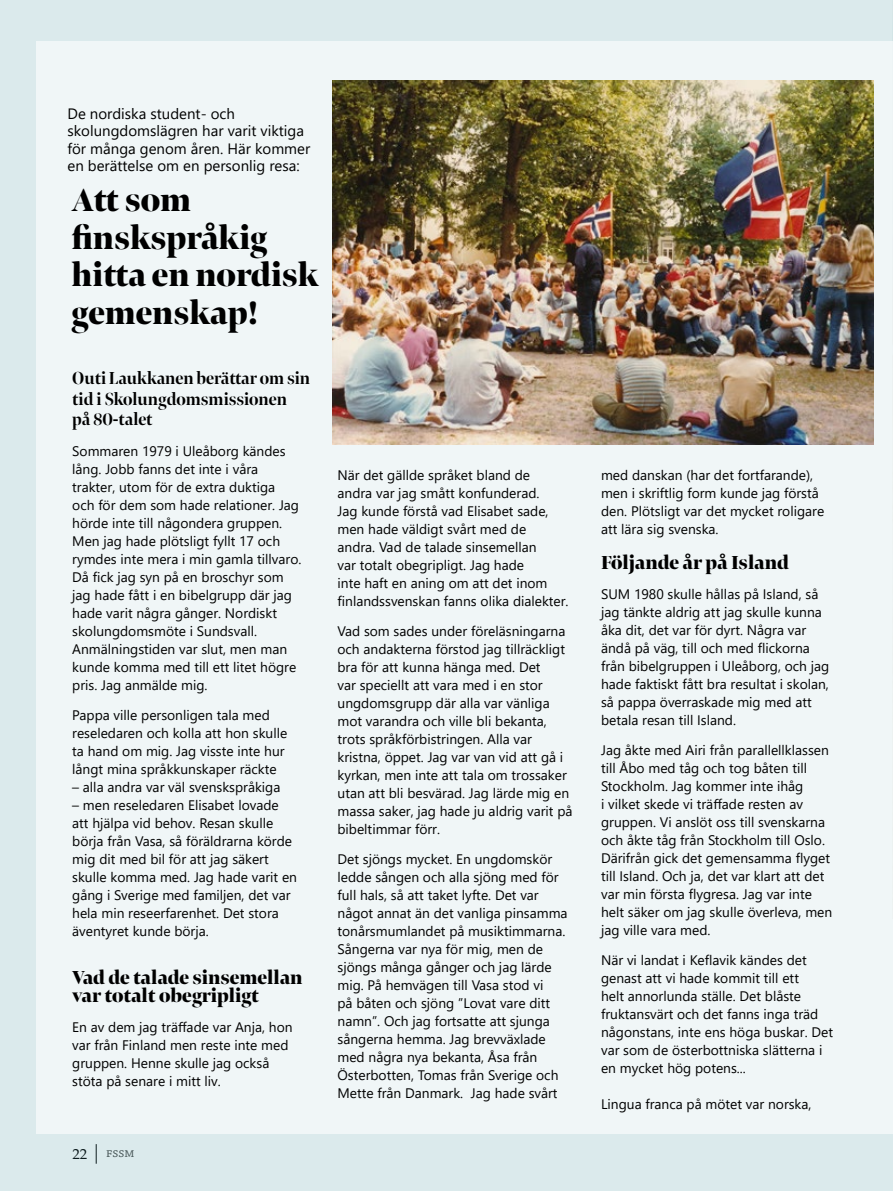
<style>
.page{position:relative;width:893px;height:1191px;background:#dbeaec}
.page>*{position:absolute;margin:0;border:0;box-sizing:border-box;transform-origin:0 0}
.t1{font:900 33.3px/37.5px "Bennet Banner Condensed";color:#000}
.t2{font:900 19.5px/18px "Bennet Banner Condensed";color:#000}
.t3{font:700 18px/20.9px "Bennet Banner Condensed";color:#000}
.t4{font:15px/17.4px "Segoe UI";color:#000}
.t5{font:14.55px "Book Antiqua";color:#000}
.t6{font:13.8px/18px "Segoe UI";color:#000}
.t7{font:13.5px "Chaparral Pro";color:#4a4a49}
</style>
<div class="page">
<div style="left:36px;top:41px;width:857px;height:1092px;background:#f0f6f7"></div>
<img style="left:332px;top:80px;width:542px;height:364px">
<p class="t4" style="left:68px;top:103px;width:244px">De nordiska student- och skolungdomslägren har varit viktiga för många genom åren. Här kommer en berättelse om en personlig resa:</p>
<h1 class="t1" style="left:72px;top:181px;width:249px">Att som finskspråkig hitta en nordisk gemenskap!</h1>
<h3 class="t3" style="left:72px;top:367px;width:239px">Outi Laukkanen berättar om sin tid i Skolungdomsmissionen<br>på 80-talet</h3>
<p class="t6" style="left:72px;top:440px;width:231px">Sommaren 1979 i Uleåborg kändes lång. Jobb fanns det inte i våra trakter, utom för de extra duktiga<br>och för dem som hade relationer. Jag hörde inte till någondera gruppen.<br>Men jag hade plötsligt fyllt 17 och rymdes inte mera i min gamla tillvaro.<br>Då fick jag syn på en broschyr som jag hade fått i en bibelgrupp där jag hade varit några gånger. Nordiskt skolungdomsmöte i Sundsvall.<br>Anmälningstiden var slut, men man kunde komma med till ett litet högre pris. Jag anmälde mig.</p>
<p class="t6" style="left:72px;top:704px;width:216px">Pappa ville personligen tala med reseledaren och kolla att hon skulle ta hand om mig. Jag visste inte hur långt mina språkkunskaper räckte</p>
<p class="t6" style="left:72px;top:776px;width:210px">– alla andra var väl svenskspråkiga</p>
<p class="t6" style="left:72px;top:794px;width:226px">– men reseledaren Elisabet lovade att hjälpa vid behov. Resan skulle börja från Vasa, så föräldrarna körde mig dit med bil för att jag säkert skulle komma med. Jag hade varit en gång i Sverige med familjen, det var hela min reseerfarenhet. Det stora äventyret kunde börja.</p>
<h2 class="t2" style="left:72px;top:968px;width:232px">Vad de talade sinsemellan var totalt obegripligt</h2>
<p class="t6" style="left:72px;top:1016px;width:222px">En av dem jag träffade var Anja, hon var från Finland men reste inte med gruppen. Henne skulle jag också stöta på senare i mitt liv.</p>
<p class="t6" style="left:338px;top:465px;width:233px">När det gällde språket bland de<br>andra var jag smått konfunderad.<br>Jag kunde förstå vad Elisabet sade, men hade väldigt svårt med de<br>andra. Vad de talade sinsemellan<br>var totalt obegripligt. Jag hade<br>inte haft en aning om att det inom finlandssvenskan fanns olika dialekter.</p>
<p class="t6" style="left:338px;top:621px;width:237px">Vad som sades under föreläsningarna och andakterna förstod jag tillräckligt bra för att kunna hänga med. Det<br>var speciellt att vara med i en stor ungdomsgrupp där alla var vänliga mot varandra och ville bli bekanta, trots språkförbistringen. Alla var kristna, öppet. Jag var van vid att gå i kyrkan, men inte att tala om trossaker utan att bli besvärad. Jag lärde mig en massa saker, jag hade ju aldrig varit på bibeltimmar förr.</p>
<p class="t6" style="left:338px;top:849px;width:232px">Det sjöngs mycket. En ungdomskör ledde sången och alla sjöng med för full hals, så att taket lyfte. Det var något annat än det vanliga pinsamma tonårsmumlandet på musiktimmarna.<br>Sångerna var nya för mig, men de sjöngs många gånger och jag lärde mig. På hemvägen till Vasa stod vi<br>på båten och sjöng ”Lovat vare ditt namn”. Och jag fortsatte att sjunga sångerna hemma. Jag brevväxlade med några nya bekanta, Åsa från Österbotten, Tomas från Sverige och Mette från Danmark. Jag hade svårt</p>
<p class="t5" style="left:73px;top:1143px;width:16px">22</p>
<p class="t7" style="left:106px;top:1145px;width:30px">fssm</p>
<p class="t6" style="left:601px;top:465px;width:225px">med danskan (har det fortfarande), men i skriftlig form kunde jag förstå den. Plötsligt var det mycket roligare att lära sig svenska.</p>
<h2 class="t2" style="left:601px;top:553px;width:189px">Följande år på Island</h2>
<p class="t6" style="left:601px;top:583px;width:230px">SUM 1980 skulle hållas på Island, så jag tänkte aldrig att jag skulle kunna åka dit, det var för dyrt. Några var ändå på väg, till och med flickorna från bibelgruppen i Uleåborg, och jag hade faktiskt fått bra resultat i skolan, så pappa överraskade mig med att betala resan till Island.</p>
<p class="t6" style="left:601px;top:739px;width:233px">Jag åkte med Airi från parallellklassen till Åbo med tåg och tog båten till Stockholm. Jag kommer inte ihåg<br>i vilket skede vi träffade resten av gruppen. Vi anslöt oss till svenskarna och åkte tåg från Stockholm till Oslo.<br>Därifrån gick det gemensamma flyget till Island. Och ja, det var klart att det var min första flygresa. Jag var inte helt säker om jag skulle överleva, men jag ville vara med.</p>
<p class="t6" style="left:601px;top:949px;width:233px">När vi landat i Keflavik kändes det genast att vi hade kommit till ett<br>helt annorlunda ställe. Det blåste fruktansvärt och det fanns inga träd någonstans, inte ens höga buskar. Det var som de österbottniska slätterna i en mycket hög potens...</p>
<p class="t6" style="left:601px;top:1093px;width:212px">Lingua franca på mötet var norska,</p>
</div>
